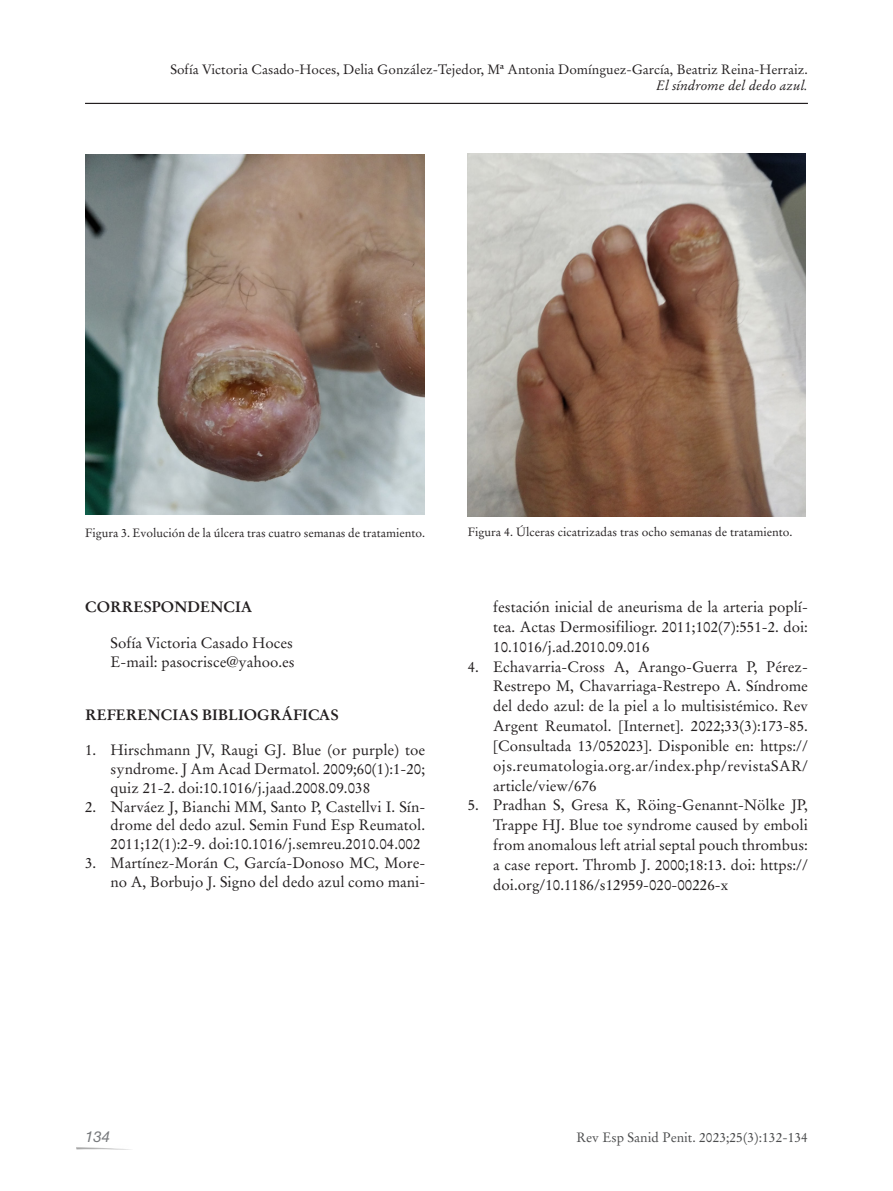
<style>
.page{position:relative;width:893px;height:1191px;background:#fff}
.page>*{position:absolute;margin:0;border:0;box-sizing:border-box;transform-origin:0 0}
.t1{font:15px/19.8px "Stempel Garamond LT Std";color:#231f20;text-align:justify}
.t2{font:700 15px "Stempel Garamond LT Std";color:#231f20}
.t3{font:italic 15px "Helvetica Neue LT Std";color:#76787b}
.t4{font:13.5px "Stempel Garamond LT Std";color:#231f20}
.t5{font:13.5px "Stempel Garamond LT Std";color:#4b4c4d}
.t6{font:italic 13.5px "Stempel Garamond LT Std";color:#231f20}
.t7{font:12px "Stempel Garamond LT Std";color:#231f20}
</style>
<div class="page">
<hr style="left:85px;top:103px;width:723px;height:1px;background:#231f20">
<img style="left:468px;top:153px;width:338px;height:363px">
<img style="left:85px;top:154px;width:339px;height:360px">
<p class="t4" style="left:170px;top:62px;width:639px">Sofía Victoria Casado-Hoces, Delia González-Tejedor, Mª Antonia Domínguez-García, Beatriz Reina-Herraiz.</p>
<p class="t6" style="left:656px;top:77px;width:153px">El síndrome del dedo azul.</p>
<p class="t7" style="left:85px;top:525px;width:342px">Figura 3. Evolución de la úlcera tras cuatro semanas de tratamiento.</p>
<p class="t7" style="left:468px;top:525px;width:326px">Figura 4. Úlceras cicatrizadas tras ocho semanas de tratamiento.</p>
<p class="t2" style="left:85px;top:597px;width:169px">CORRESPONDENCIA</p>
<p class="t1" style="left:111px;top:633px;width:186px;line-height:18.8px">Sofía Victoria Casado Hoces<br>E-mail: pasocrisce@yahoo.es</p>
<p class="t2" style="left:85px;top:705px;width:255px">REFERENCIAS BIBLIOGRÁFICAS</p>
<p class="t1" style="left:111px;top:741px;width:316px;line-height:18.8px;text-indent:-26px">1. Hirschmann JV, Raugi GJ. Blue (or purple) toe syndrome. J Am Acad Dermatol. 2009;60(1):1-20; quiz 21-2. doi:10.1016/j.jaad.2008.09.038</p>
<p class="t1" style="left:111px;top:797px;width:316px;line-height:18.8px;text-indent:-26px">2. Narváez J, Bianchi MM, Santo P, Castellvi I. Sín&shy;drome del dedo azul. Semin Fund Esp Reumatol.<br>2011;12(1):2-9. doi:10.1016/j.semreu.2010.04.002</p>
<p class="t1" style="left:85px;top:853px;width:342px;line-height:18.8px;text-align:right">3. Martínez-Morán C, García-Donoso MC, More&shy;no A, Borbujo J. Signo del dedo azul como mani-</p>
<p class="t1" style="left:493px;top:597px;width:316px">festación inicial de aneurisma de la arteria poplí&shy;tea. Actas Dermosifiliogr. 2011;102(7):551-2. doi:<br>10.1016/j.ad.2010.09.016</p>
<p class="t1" style="left:493px;top:656px;width:316px;text-indent:-26px">4. Echavarria-Cross A, Arango-Guerra P, Pérez-Restrepo M, Chavarriaga-Restrepo A. Síndrome del dedo azul: de la piel a lo multisistémico. Rev Argent Reumatol. [Internet]. 2022;33(3):173-85. [Consultada 13/052023]. Disponible en: https:// ojs.reumatologia.org.ar/index.php/revistaSAR/ article/view/676</p>
<p class="t1" style="left:493px;top:795px;width:316px;text-indent:-26px">5. Pradhan S, Gresa K, Röing-Genannt-Nölke JP, Trappe HJ. Blue toe syndrome caused by emboli from anomalous left atrial septal pouch thrombus: a case report. Thromb J. 2000;18:13. doi: https:// doi.org/10.1186/s12959-020-00226-x</p>
<p class="t3" style="left:85px;top:1127px;width:27px">134</p>
<p class="t5" style="left:576px;top:1129px;width:233px">Rev Esp Sanid Penit. 2023;25(3):132-134</p>
</div>
